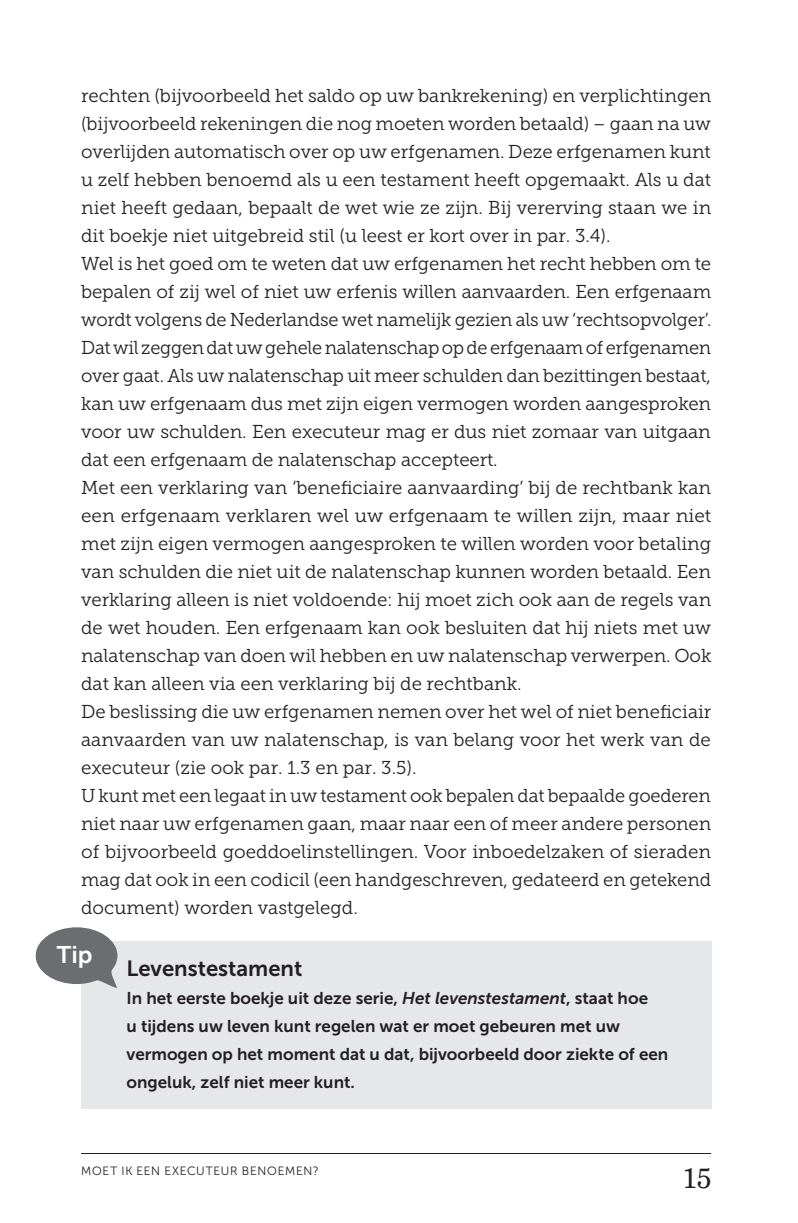
<style>
.page{position:relative;width:798px;height:1223px;background:#fff}
.page>*{position:absolute;margin:0;border:0;box-sizing:border-box;transform-origin:0 0}
.t1{font:28px "Nimrod MT Std";color:#231f20}
.t2{font:24px "Museo Sans 700";color:#fff}
.t3{font:22px "Museo Sans 700";color:#231f20}
.t4{font:18.6px/28px "Museo Slab 300";color:#231f20}
.t5{font:17px/28px "Museo Sans 700";color:#231f20}
.t6{font:12px "Museo Sans 300";color:#231f20}
.s1{font-style:italic}
</style>
<div class="page">
<hr style="left:81px;top:1152px;width:629px;height:1px;background:#231f20">
<div style="left:81px;top:941px;width:629px;height:167px;background:#e6e7e9"></div>
<svg style="left:36px;top:927px;width:81px;height:61px"></svg>
<p class="t4" style="left:81px;top:81px;width:631px">rechten (bijvoorbeeld het saldo op uw bankrekening) en verplichtingen (bijvoorbeeld rekeningen die nog moeten worden betaald) – gaan na uw overlijden automatisch over op uw erfgenamen. Deze erfgenamen kunt u zelf hebben benoemd als u een testament heeft opgemaakt. Als u dat niet heeft gedaan, bepaalt de wet wie ze zijn. Bij vererving staan we in dit boekje niet uitgebreid stil (u leest er kort over in par. 3.4).<br>Wel is het goed om te weten dat uw erfgenamen het recht hebben om te bepalen of zij wel of niet uw erfenis willen aanvaarden. Een erfgenaam wordt volgens de Nederlandse wet namelijk gezien als uw ‘rechtsopvolger’.<br>Dat wil zeggen dat uw gehele nalatenschap op de erfgenaam of erfgenamen over gaat. Als uw nalatenschap uit meer schulden dan bezittingen bestaat, kan uw erfgenaam dus met zijn eigen vermogen worden aangesproken voor uw schulden. Een executeur mag er dus niet zomaar van uitgaan dat een erfgenaam de nalatenschap accepteert.<br>Met een verklaring van ‘beneficiaire aanvaarding’ bij de rechtbank kan een erfgenaam verklaren wel uw erfgenaam te willen zijn, maar niet met zijn eigen vermogen aangesproken te willen worden voor betaling van schulden die niet uit de nalatenschap kunnen worden betaald. Een verklaring alleen is niet voldoende: hij moet zich ook aan de regels van de wet houden. Een erfgenaam kan ook besluiten dat hij niets met uw nalatenschap van doen wil hebben en uw nalatenschap verwerpen. Ook dat kan alleen via een verklaring bij de rechtbank.<br>De beslissing die uw erfgenamen nemen over het wel of niet beneficiair aanvaarden van uw nalatenschap, is van belang voor het werk van de executeur (zie ook par. 1.3 en par. 3.5).<br>U kunt met een legaat in uw testament ook bepalen dat bepaalde goederen niet naar uw erfgenamen gaan, maar naar een of meer andere personen of bijvoorbeeld goeddoelinstellingen. Voor inboedelzaken of sieraden mag dat ook in een codicil (een handgeschreven, gedateerd en getekend document) worden vastgelegd.</p>
<p class="t2" style="left:57px;top:941px;width:37px">Tip</p>
<p class="t3" style="left:126px;top:956px;width:177px">Levenstestament</p>
<p class="t5" style="left:126px;top:984px;width:543px">In het eerste boekje uit deze serie, <span class="s1">Het levenstestament</span>, staat hoe<br>u tijdens uw leven kunt regelen wat er moet gebeuren met uw vermogen op het moment dat u dat, bijvoorbeeld door ziekte of een ongeluk, zelf niet meer kunt.</p>
<p class="t6" style="left:81px;top:1164px;width:21px">MOET</p>
<p class="t6" style="left:121px;top:1164px;width:24px">IK EEN</p>
<p class="t6" style="left:164px;top:1164px;width:25px">EXECUTEUR</p>
<p class="t6" style="left:241px;top:1164px;width:10px">BENOEMEN</p>
<p class="t6" style="left:313px;top:1164px;width:8px">?</p>
<h1 class="t1" style="left:682px;top:1161px;width:29px">15</h1>
</div>
